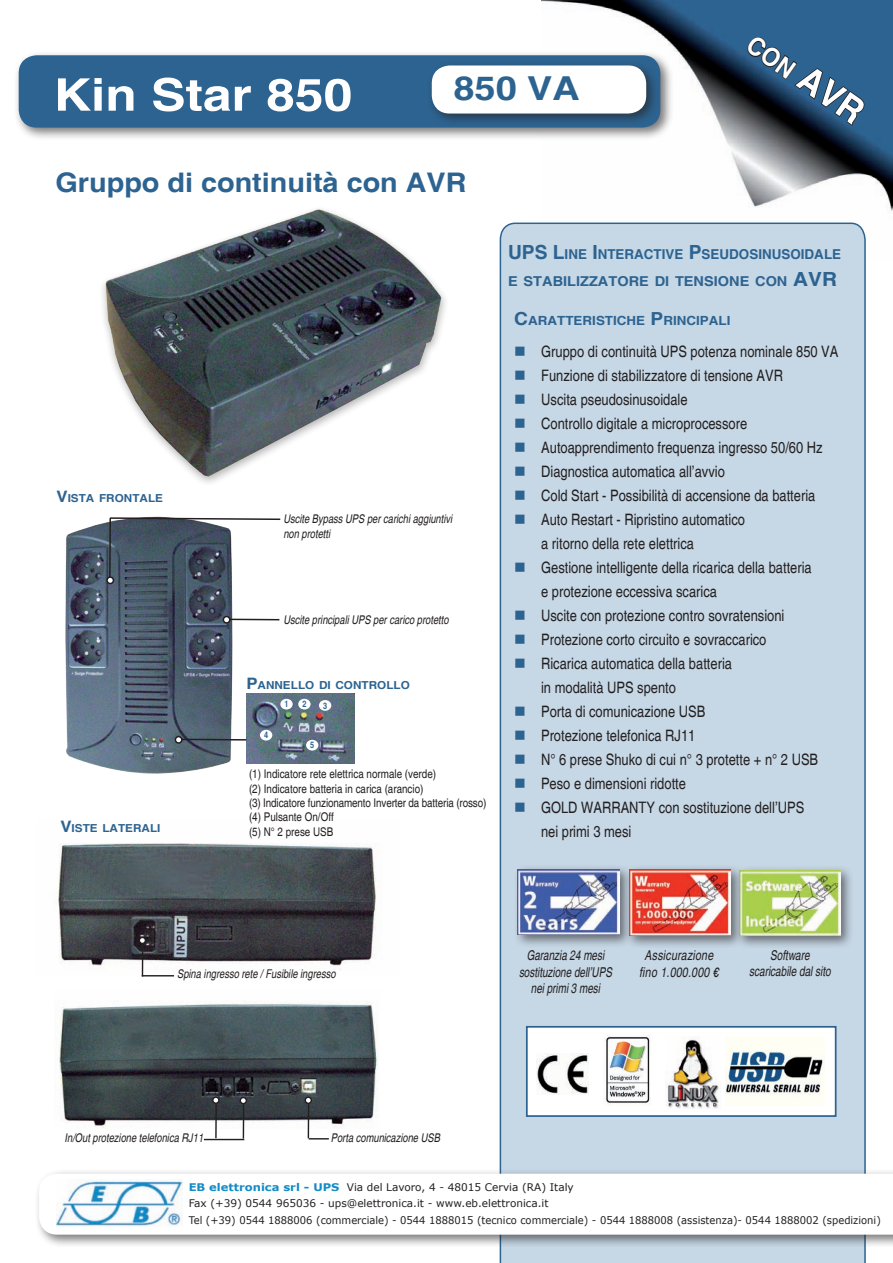
<style>
.page{position:relative;width:893px;height:1263px;background:#fff}
.page>*{position:absolute;margin:0;border:0;box-sizing:border-box;transform-origin:0 0}
.t1{font:700 condensed 45px "Helvetica";color:#fff;scale:1.4 1}
.t2{font:700 condensed 33px "Helvetica";color:#2d6390;scale:1.4 1}
.t3{font:700 condensed 27px "Helvetica";color:#2d6390;scale:1.3 1}
.t4{font:700 condensed 25.2px "Helvetica";color:#fff;scale:1.14 1}
.t5{font:condensed 15.75px/24px "Helvetica";color:#231f20}
.t6{font:700 condensed 13.65px/27px "Helvetica";color:#2d6390;scale:1.2 1}
.t7{font:italic condensed 13.5px/16.2px "Helvetica";color:#231f20;text-align:center;scale:.89 1}
.t8{font:italic condensed 13.5px/16.2px "Helvetica";letter-spacing:.02em;color:#231f20;text-align:center;scale:.95 1}
.t9{font:italic condensed 13.5px/16.2px "Helvetica";color:#231f20;text-align:center;scale:.9 1}
.t10{font:700 condensed 12.6px "Helvetica";color:#2d6390;scale:1.3 1}
.t11{font:italic condensed 12px/14.4px "Helvetica";color:#231f20;scale:.95 1}
.t12{font:condensed 12px/14.4px "Helvetica";color:#231f20}
.t13{font:700 condensed 10.95px "Helvetica";color:#2d6390;scale:1.3 1}
.t14{font:10.5px/16.5px "Verdana";color:#231f20}
.t15{font:700 condensed 8.85px "Helvetica";color:#2d6390}
.s1{font-size:36px}
.s2{font-size:19.5px}
.s3{font-size:15.75px}
.s4{font-size:18px}
.s5{font-weight:700;color:#128bc6}
</style>
<div class="page">
<img style="left:57px;top:843px;width:320px;height:133px">
<img style="left:56px;top:1001px;width:322px;height:127px">
<img style="left:246px;top:693px;width:108px;height:71px">
<img style="left:542px;top:0;width:351px;height:211px">
<div style="left:499px;top:222px;width:367px;height:1041px;background:#c6d7e5"></div>
<div style="left:13px;top:50px;width:660px;height:90px;background:#231f20;opacity:.6"></div>
<div style="left:19px;top:55px;width:641px;height:73px;background:#2d6390;border-radius:18px"></div>
<div style="left:426px;top:60px;width:233px;height:67px;background:#231f20;opacity:.6"></div>
<div style="left:432px;top:65px;width:214px;height:49px;background:#fff;border-radius:18px"></div>
<div style="left:513px;top:864px;width:119px;height:84px;background:#231f20;opacity:.6"></div>
<img style="left:518px;top:869px;width:101px;height:66px">
<div style="left:734px;top:865px;width:119px;height:84px;background:#231f20;opacity:.6"></div>
<img style="left:744px;top:870px;width:97px;height:66px">
<div style="left:624px;top:864px;width:120px;height:84px;background:#231f20;opacity:.6"></div>
<img style="left:629px;top:870px;width:102px;height:65px">
<div style="left:526px;top:1026px;width:310px;height:91px;background:#fff;border:2px solid #2d6390"></div>
<img style="left:605px;top:1034px;width:46px;height:71px">
<img style="left:666px;top:1038px;width:55px;height:70px">
<img style="left:537px;top:1053px;width:51px;height:41px">
<img style="left:726px;top:1047px;width:98px;height:53px">
<svg style="left:747px;top:36px;width:119px;height:91px;background:#254a6b"></svg>
<div style="left:280px;top:699px;width:13px;height:10px;background:#fff;border-radius:50%"></div>
<div style="left:319px;top:700px;width:12px;height:11px;background:#fff;border-radius:50%"></div>
<div style="left:298px;top:699px;width:13px;height:10px;background:#fff;border-radius:50%"></div>
<div style="left:260px;top:730px;width:12px;height:10px;background:#fff;border-radius:50%"></div>
<hr style="left:142px;top:944px;width:1px;height:32px;background:#231f20">
<svg style="left:139px;top:937px;width:6px;height:6px"></svg>
<div style="left:139px;top:937px;width:7px;height:7px;border:1px solid #231f20;border-radius:50%"></div>
<hr style="left:142px;top:975px;width:32px;height:1px;background:#231f20">
<hr style="left:243px;top:1104px;width:1px;height:34px;background:#231f20">
<svg style="left:240px;top:1097px;width:6px;height:6px"></svg>
<div style="left:240px;top:1097px;width:7px;height:7px;border:1px solid #231f20;border-radius:50%"></div>
<hr style="left:215px;top:1104px;width:2px;height:34px;background:#231f20">
<svg style="left:214px;top:1098px;width:4px;height:4px"></svg>
<div style="left:212px;top:1096px;width:8px;height:8px;border:1px solid #231f20;border-radius:50%"></div>
<hr style="left:204px;top:1139px;width:40px;height:1px;background:#231f20">
<hr style="left:308px;top:1104px;width:1px;height:34px;background:#231f20">
<svg style="left:305px;top:1097px;width:5px;height:6px"></svg>
<div style="left:305px;top:1096px;width:7px;height:8px;border:1px solid #231f20;border-radius:50%"></div>
<svg style="left:309px;top:1138px;width:20px;height:1px"></svg>
<img style="left:65px;top:516px;width:172px;height:258px">
<svg style="left:183px;top:738px;width:65px;height:3px"></svg>
<div style="left:175px;top:737px;width:7px;height:6px;background:#fff;border-radius:50%"></div>
<div style="left:175px;top:736px;width:8px;height:8px;border:2px solid #231f20;border-radius:50%"></div>
<hr style="left:109px;top:518px;width:2px;height:59px;background:#231f20">
<div style="left:106px;top:576px;width:8px;height:8px;border:2px solid #231f20;border-radius:50%"></div>
<svg style="left:109px;top:517px;width:172px;height:4px"></svg>
<hr style="left:228px;top:619px;width:51px;height:1px;background:#231f20">
<div style="left:223px;top:616px;width:7px;height:7px;background:#fff;border-radius:50%"></div>
<div style="left:223px;top:616px;width:7px;height:8px;border:2px solid #231f20;border-radius:50%"></div>
<img style="left:102px;top:209px;width:344px;height:274px">
<div style="left:34px;top:1168px;width:859px;height:79px;background:#231f20;opacity:.6"></div>
<svg style="left:39px;top:1174px;width:854px;height:60px"></svg>
<img style="left:57px;top:1179px;width:125px;height:48px">
<div style="left:306px;top:740px;width:12px;height:10px;background:#fff;border-radius:50%"></div>
<svg style="left:516px;top:347px;width:9px;height:9px"></svg>
<svg style="left:516px;top:371px;width:9px;height:9px"></svg>
<svg style="left:516px;top:395px;width:9px;height:9px"></svg>
<svg style="left:515px;top:419px;width:10px;height:9px"></svg>
<svg style="left:515px;top:443px;width:10px;height:9px"></svg>
<svg style="left:515px;top:467px;width:10px;height:9px"></svg>
<svg style="left:515px;top:491px;width:10px;height:9px"></svg>
<svg style="left:515px;top:515px;width:10px;height:9px"></svg>
<svg style="left:515px;top:563px;width:10px;height:9px"></svg>
<svg style="left:515px;top:611px;width:10px;height:9px"></svg>
<svg style="left:515px;top:635px;width:10px;height:9px"></svg>
<svg style="left:515px;top:659px;width:9px;height:9px"></svg>
<svg style="left:515px;top:707px;width:9px;height:9px"></svg>
<svg style="left:515px;top:731px;width:9px;height:9px"></svg>
<svg style="left:515px;top:755px;width:9px;height:9px"></svg>
<svg style="left:515px;top:779px;width:9px;height:9px"></svg>
<svg style="left:515px;top:803px;width:9px;height:9px"></svg>
<h1 class="t1" style="left:54px;top:68px;width:215px">Kin Star 850</h1>
<h2 class="t2" style="left:454px;top:69px;width:92px">850 VA</h2>
<h3 class="t3" style="left:56px;top:167px;width:318px">Gruppo di continuità con AVR</h3>
<h3 class="t4" style="left:758px;top:30px;width:92px;rotate:35deg">CON <span class="s1">AVR</span></h3>
<p class="t6" style="left:508px;top:241px;width:279px"><span class="s2">UPS L</span>INE <span class="s2">I</span>NTERACTIVE <span class="s2">P</span>SEUDOSINUSOIDALE<br>E STABILIZZATORE DI TENSIONE CON <span class="s2">AVR</span></p>
<p class="t13" style="left:56px;top:492px;width:84px"><span class="s3">V</span>ISTA FRONTALE</p>
<p class="t13" style="left:60px;top:822px;width:78px"><span class="s3">V</span>ISTE LATERALI</p>
<p class="t11" style="left:283px;top:512px;width:179px">Uscite Bypass UPS per carichi aggiuntivi non protetti</p>
<p class="t11" style="left:283px;top:612px;width:175px">Uscite principali UPS per carico protetto</p>
<p class="t13" style="left:246px;top:678px;width:127px"><span class="s3">P</span>ANNELLO DI CONTROLLO</p>
<p class="t15" style="left:264px;top:730px;width:6px">4</p>
<p class="t15" style="left:284px;top:699px;width:6px">1</p>
<p class="t15" style="left:302px;top:699px;width:6px">2</p>
<p class="t15" style="left:323px;top:700px;width:6px">3</p>
<p class="t15" style="left:310px;top:740px;width:6px">5</p>
<p class="t12" style="left:249px;top:767px;width:239px">(1) Indicatore rete elettrica normale (verde)<br>(2) Indicatore batteria in carica (arancio)<br>(3) Indicatore funzionamento Inverter da batteria (rosso) (4) Pulsante On/Off<br>(5) N° 2 prese USB</p>
<p class="t10" style="left:514px;top:313px;width:168px"><span class="s4">C</span>ARATTERISTICHE <span class="s4">P</span>RINCIPALI</p>
<p class="t5" style="left:541px;top:340px;width:299px">Gruppo di continuità UPS potenza nominale 850 VA Funzione di stabilizzatore di tensione AVR<br>Uscita pseudosinusoidale<br>Controllo digitale a microprocessore Autoapprendimento frequenza ingresso 50/60 Hz Diagnostica automatica all’avvio<br>Cold Start - Possibilità di accensione da batteria Auto Restart - Ripristino automatico<br>a ritorno della rete elettrica<br>Gestione intelligente della ricarica della batteria<br>e protezione eccessiva scarica<br>Uscite con protezione contro sovratensioni Protezione corto circuito e sovraccarico<br>Ricarica automatica della batteria<br>in modalità UPS spento<br>Porta di comunicazione USB<br>Protezione telefonica RJ11<br>N° 6 prese Shuko di cui n° 3 protette + n° 2 USB Peso e dimensioni ridotte<br>Gold warran</p>
<p class="t5" style="left:639px;top:796px;width:167px">ty con sostituzione dell’UPS</p>
<p class="t5" style="left:541px;top:820px;width:92px">nei primi 3 mesi</p>
<p class="t11" style="left:177px;top:966px;width:168px">Spina ingresso rete / Fusibile ingresso</p>
<p class="t7" style="left:519px;top:947px;width:106px">Garanzia 24 mesi sostituzione dell’UPS nei primi 3 mesi</p>
<p class="t8" style="left:639px;top:947px;width:85px">Assicurazione fino 1.000.000 €</p>
<p class="t9" style="left:749px;top:947px;width:92px">Software scaricabile dal sito</p>
<p class="t11" style="left:65px;top:1131px;width:148px">In/Out protezione telefonica RJ11</p>
<p class="t11" style="left:331px;top:1130px;width:116px">Porta comunicazione USB</p>
<p class="t14" style="left:189px;top:1178px;width:694px"><span class="s5">EB elettronica srl - UPS</span> Via del Lavoro, 4 - 48015 Cervia (RA) Italy<br>Fax (+39) 0544 965036 - ups@elettronica.it - www.eb.elettronica.it<br>Tel (+39) 0544 1888006 (commerciale) - 0544 1888015 (tecnico commerciale) - 0544 1888008 (assistenza)- 0544 1888002 (spedizioni)</p>
</div>
